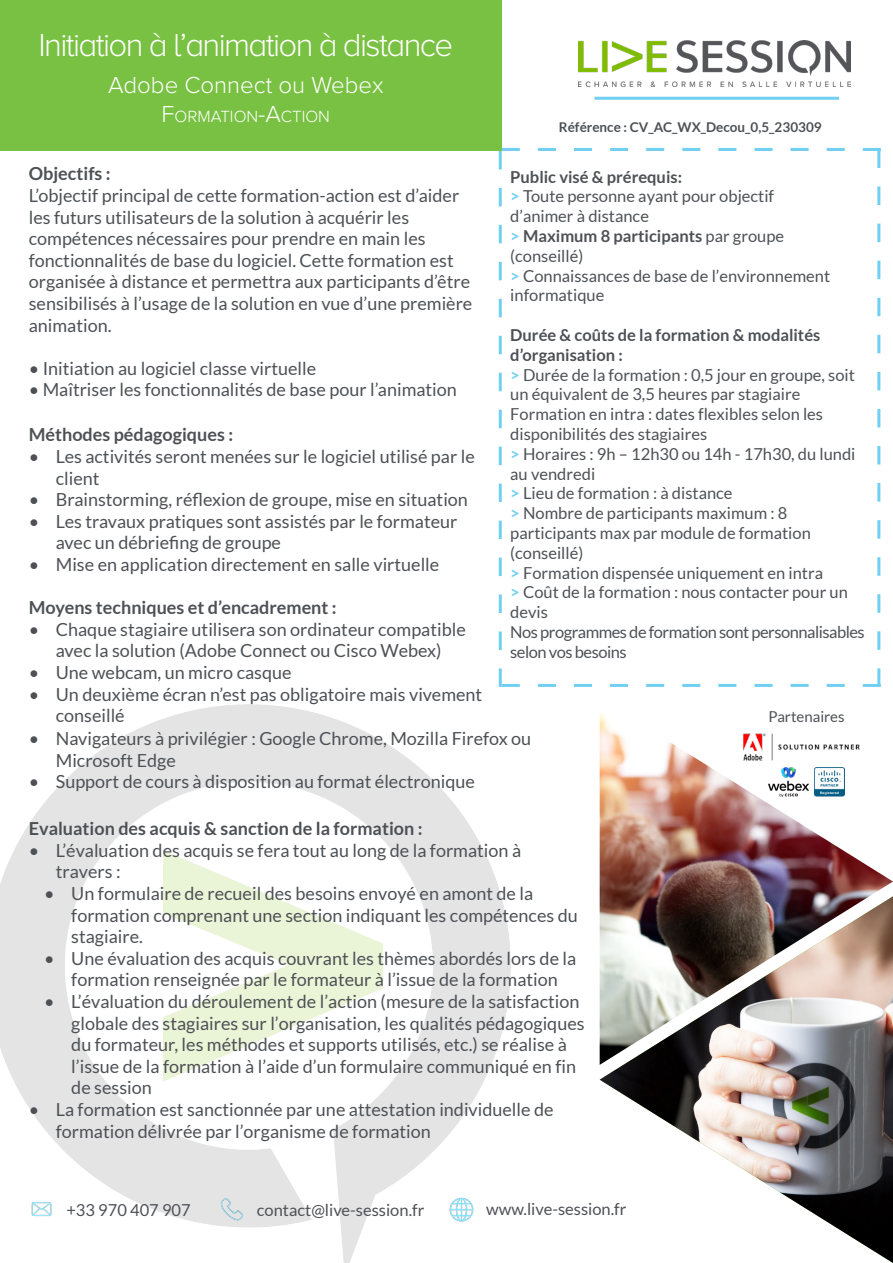
<style>
.page{position:relative;width:893px;height:1263px;background:#fff}
.page>*{position:absolute;margin:0;border:0;box-sizing:border-box;transform-origin:0 0}
.t1{font:300 33px "Proxima Nova A";letter-spacing:-.05em;color:#fff}
.t2{font:300 24px "Proxima Nova A";color:#fff}
.t3{font:18px/21.6px "Lato";color:#4d5156}
.t4{font:700 18px "Lato";color:#4d5156}
.t5{font:300 16.8px "Proxima Nova A";color:#fff}
.t6{font:16.5px/19.8px "Lato";color:#4d5156}
.t7{font:700 16.5px/19.8px "Lato";color:#4d5156}
.t8{font:15px "Lato";color:#4d5156}
.t9{font:700 13.5px "Lato";color:#4d5156}
.s1{font-size:24px}
.s2{font-weight:700;color:#70cff2}
.s3{font-weight:700}
</style>
<div class="page">
<img style="left:0;top:704px;width:510px;height:559px">
<div style="left:0;top:0;width:502px;height:151px;background:#79c142"></div>
<img style="left:600px;top:713px;width:293px;height:183px">
<img style="left:578px;top:40px;width:272px;height:46px">
<img style="left:600px;top:896px;width:293px;height:367px">
<img style="left:26px;top:1193px;width:31px;height:32px">
<img style="left:216px;top:1193px;width:32px;height:32px">
<img style="left:446px;top:1195px;width:30px;height:30px">
<hr style="left:594px;top:97px;width:245px;height:3px;background:#70cff2">
<svg style="left:499px;top:148px;width:382px;height:539px"></svg>
<img style="left:769px;top:767px;width:40px;height:30px">
<img style="left:739px;top:731px;width:124px;height:33px">
<img style="left:814px;top:767px;width:30px;height:30px">
<p class="t1" style="left:38px;top:26px;width:416px">Initiation à l’animation à distance</p>
<p class="t2" style="left:108px;top:72px;width:277px">Adobe Connect ou Webex</p>
<p class="t5" style="left:162px;top:107px;width:170px"><span class="s1">F</span>ORMATION<span class="s1">-A</span>CTION</p>
<p class="t4" style="left:29px;top:163px;width:83px">Objectifs :</p>
<p class="t3" style="left:29px;top:184px;width:432px">L’objectif principal de cette formation-action est d’aider les futurs utilisateurs de la solution à acquérir les compétences nécessaires pour prendre en main les</p>
<p class="t3" style="left:29px;top:249px;width:445px">fonctionnalités de base du logiciel. Cette formation est organisée à distance et permettra aux participants d’être sensibilisés à l’usage de la solution en vue d’une première animation.</p>
<p class="t3" style="left:29px;top:357px;width:289px">• Initiation au logiciel classe virtuelle</p>
<p class="t3" style="left:29px;top:379px;width:430px">• Maîtriser les fonctionnalités de base pour l’animation</p>
<p class="t4" style="left:29px;top:424px;width:206px">Méthodes pédagogiques :</p>
<p class="t3" style="left:56px;top:445px;width:420px;text-indent:-27px">• Les activités seront menées sur le logiciel utilisé par le client</p>
<p class="t3" style="left:29px;top:489px;width:441px">• Brainstorming, réflexion de groupe, mise en situation</p>
<p class="t3" style="left:56px;top:510px;width:403px;text-indent:-27px">• Les travaux pratiques sont assistés par le formateur avec un débriefing de groupe</p>
<p class="t3" style="left:29px;top:553px;width:412px">• Mise en application directement en salle virtuelle</p>
<p class="t4" style="left:29px;top:597px;width:309px">Moyens techniques et d’encadrement :</p>
<p class="t3" style="left:29px;top:618px;width:439px;text-align:center">• Chaque stagiaire utilisera son ordinateur compatible avec la solution (Adobe Connect ou Cisco Webex)</p>
<p class="t3" style="left:29px;top:661px;width:264px">• Une webcam, un micro casque</p>
<p class="t3" style="left:56px;top:683px;width:428px;text-indent:-27px">• Un deuxième écran n’est pas obligatoire mais vivement conseillé</p>
<p class="t9" style="left:559px;top:120px;width:264px">Référence : CV_AC_WX_Decou_0,5_230309</p>
<p class="t7" style="left:510px;top:166px;width:173px">Public visé &amp; prérequis:</p>
<p class="t6" style="left:510px;top:186px;width:321px"><span class="s2">&gt;</span> Toute personne ayant pour objectif d’animer à distance<br><span class="s2">&gt;</span> <span class="s3">Maximum 8 participants</span> par groupe (conseillé)<br><span class="s2">&gt;</span> Connaissances de base de l’environnement informatique</p>
<p class="t7" style="left:510px;top:325px;width:312px">Durée &amp; coûts de la formation &amp; modalités d’organisation :</p>
<p class="t6" style="left:510px;top:365px;width:356px"><span class="s2">&gt;</span> Durée de la formation : 0,5 jour en groupe, soit un équivalent de 3,5 heures par stagiaire Formation en intra : dates flexibles selon les disponibilités des stagiaires<br><span class="s2">&gt;</span> Horaires : 9h – 12h30 ou 14h - 17h30, du lundi au vendredi<br><span class="s2">&gt;</span> Lieu de formation : à distance<br><span class="s2">&gt;</span> Nombre de participants maximum : 8 participants max par module de formation (conseillé)<br><span class="s2">&gt;</span> Formation dispensée uniquement en intra<br><span class="s2">&gt;</span> Coût de la formation : nous contacter pour un devis<br>Nos programmes de formation sont personnalisables selon vos besoins</p>
<p class="t8" style="left:768px;top:708px;width:78px">Partenaires</p>
<p class="t3" style="left:56px;top:728px;width:477px;text-indent:-27px">• Navigateurs à privilégier : Google Chrome, Mozilla Firefox ou<br>Microsoft Edge</p>
<p class="t3" style="left:29px;top:771px;width:448px">• Support de cours à disposition au format électronique</p>
<p class="t4" style="left:29px;top:818px;width:395px">Evaluation des acquis &amp; sanction de la formation :</p>
<p class="t3" style="left:56px;top:839px;width:467px;text-indent:-27px">• L’évaluation des acquis se fera tout au long de la formation à travers :</p>
<p class="t3" style="left:71px;top:882px;width:508px;text-indent:-27px">• Un formulaire de recueil des besoins envoyé en amont de la formation comprenant une section indiquant les compétences du stagiaire.</p>
<p class="t3" style="left:44px;top:947px;width:533px;text-align:center">• Une évaluation des acquis couvrant les thèmes abordés lors de la formation renseignée par le formateur à l’issue de la formation</p>
<p class="t3" style="left:71px;top:990px;width:515px;text-indent:-27px">• L’évaluation du déroulement de l’action (mesure de la satisfaction globale des stagiaires sur l’organisation, les qualités pédagogiques du formateur, les méthodes et supports utilisés, etc.) se réalise à l’issue de la formation à l’aide d’un formulaire communiqué en fin de session</p>
<p class="t3" style="left:56px;top:1098px;width:499px;text-indent:-27px">• La formation est sanctionnée par une attestation individuelle de formation délivrée par l’organisme de formation</p>
<p class="t6" style="left:66px;top:1199px;width:126px">+33 970 407 907</p>
<p class="t6" style="left:257px;top:1199px;width:169px">contact@live-session.fr</p>
<p class="t6" style="left:486px;top:1198px;width:142px">www.live-session.fr</p>
</div>
